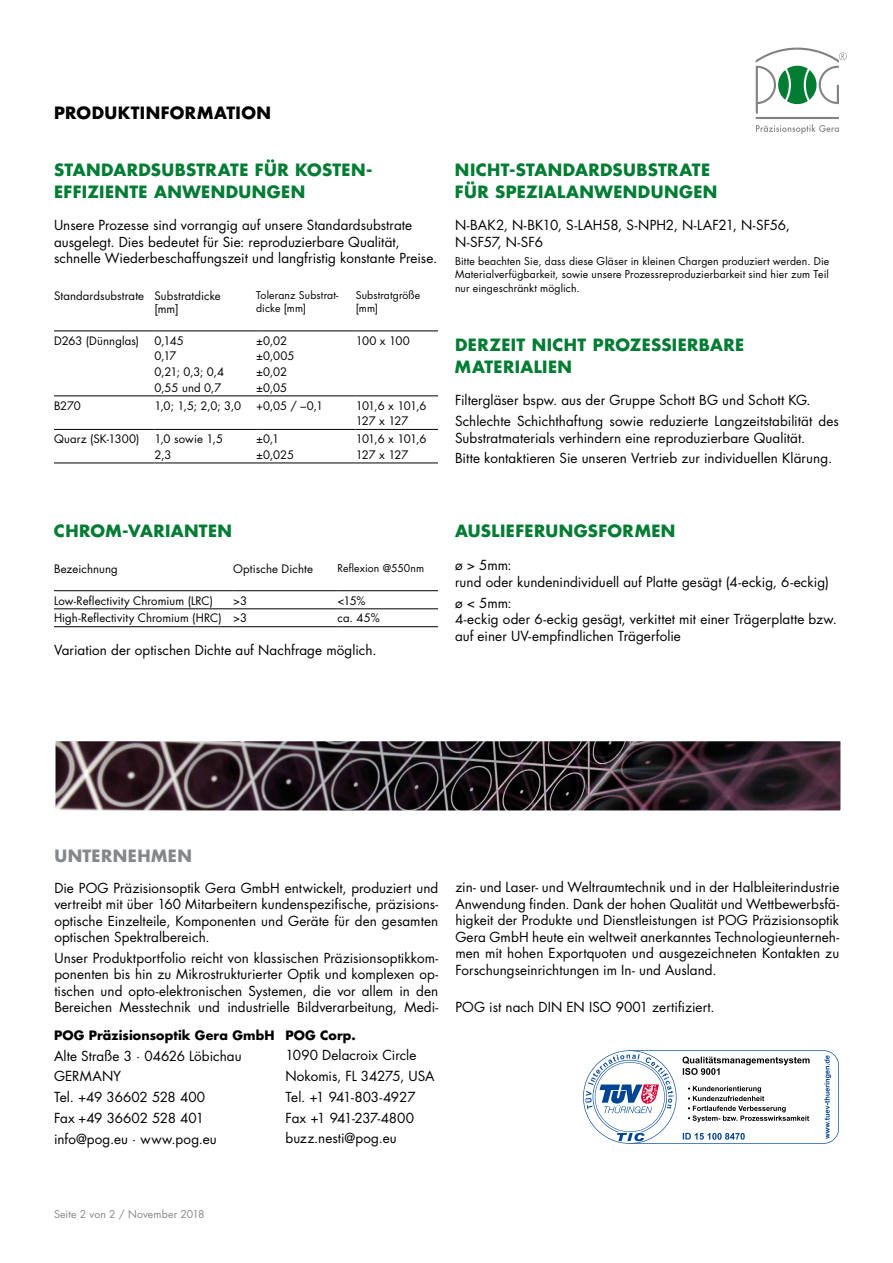
<style>
.page{position:relative;width:893px;height:1263px;background:#fff}
.page>*{position:absolute;margin:0;border:0;box-sizing:border-box;transform-origin:0 0}
.t1{font:700 16.5px/22.2px "Futura Std";letter-spacing:.025em;color:#007c33}
.t2{font:700 16.5px "Futura Std";letter-spacing:.03em;color:#000}
.t3{font:700 16.5px "Futura Std";letter-spacing:.03em;color:#84888a}
.t4{font:13.5px/16.5px "Futura Std";letter-spacing:.005em;color:#000}
.t5{font:700 12.6px "Futura Std";color:#000}
.t6{font:11.4px/15.6px "Futura Std";letter-spacing:.005em;color:#000}
.t7{font:11.4px/15.6px "Futura Std";letter-spacing:-.065em;color:#000}
.t8{font:10.5px/13.5px "Futura Std";letter-spacing:.01em;color:#000}
.t9{font:10.5px "Futura Std";letter-spacing:.01em;color:#84888a}
</style>
<div class="page">
<hr style="left:54px;top:396px;width:100px;height:1px;background:#000">
<hr style="left:154px;top:396px;width:102px;height:1px;background:#000">
<hr style="left:256px;top:396px;width:100px;height:1px;background:#000">
<hr style="left:356px;top:396px;width:82px;height:1px;background:#000">
<hr style="left:54px;top:429px;width:100px;height:1px;background:#000">
<hr style="left:154px;top:429px;width:102px;height:1px;background:#000">
<hr style="left:256px;top:429px;width:100px;height:1px;background:#000">
<hr style="left:356px;top:429px;width:82px;height:1px;background:#000">
<hr style="left:54px;top:463px;width:100px;height:1px;background:#000">
<hr style="left:154px;top:463px;width:102px;height:1px;background:#000">
<hr style="left:256px;top:463px;width:100px;height:1px;background:#000">
<hr style="left:356px;top:463px;width:82px;height:1px;background:#000">
<hr style="left:54px;top:331px;width:100px;height:1px;background:#000">
<hr style="left:154px;top:331px;width:102px;height:1px;background:#000">
<hr style="left:256px;top:331px;width:100px;height:1px;background:#000">
<hr style="left:356px;top:331px;width:82px;height:1px;background:#000">
<hr style="left:54px;top:608px;width:179px;height:1px;background:#000">
<hr style="left:233px;top:608px;width:105px;height:1px;background:#000">
<hr style="left:338px;top:608px;width:100px;height:1px;background:#000">
<hr style="left:54px;top:626px;width:179px;height:1px;background:#000">
<hr style="left:233px;top:626px;width:105px;height:1px;background:#000">
<hr style="left:338px;top:626px;width:100px;height:1px;background:#000">
<hr style="left:54px;top:590px;width:179px;height:1px;background:#000">
<hr style="left:233px;top:590px;width:105px;height:1px;background:#000">
<hr style="left:338px;top:590px;width:100px;height:1px;background:#000">
<svg style="left:55px;top:741px;width:786px;height:70px;background:#3e3238"></svg>
<svg style="left:583px;top:1050px;width:256px;height:94px"></svg>
<svg style="left:756px;top:48px;width:91px;height:86px"></svg>
<p class="t2" style="left:54px;top:102px;width:218px">PRODUKTINFORMATION</p>
<p class="t1" style="left:54px;top:158px;width:320px">STANDARDSUBSTRATE FÜR KOSTEN-<br>EFFIZIENTE ANWENDUNGEN</p>
<p class="t4" style="left:54px;top:217px;width:385px">Unsere Prozesse sind vorrangig auf unsere Standardsubstrate ausgelegt. Dies bedeutet für Sie: reproduzierbare Qualität, schnelle Wiederbeschaffungszeit und langfristig konstante Preise.</p>
<p class="t6" style="left:154px;top:289px;width:68px;line-height:13.5px;text-indent:-100px">Standardsubstrate Substratdicke [mm]</p>
<p class="t8" style="left:256px;top:288px;width:84px">Toleranz Substrat&shy;dicke [mm]</p>
<p class="t8" style="left:356px;top:288px;width:66px">Substratgröße [mm]</p>
<p class="t6" style="left:54px;top:333px;width:87px">D263 (Dünnglas)</p>
<p class="t6" style="left:154px;top:333px;width:71px">0,145<br>0,17<br>0,21; 0,3; 0,4<br>0,55 und 0,7</p>
<p class="t6" style="left:256px;top:333px;width:40px">±0,02 ±0,005 ±0,02 ±0,05</p>
<p class="t6" style="left:356px;top:333px;width:56px">100 x 100</p>
<p class="t6" style="left:54px;top:398px;width:28px">B270</p>
<p class="t6" style="left:154px;top:398px;width:88px">1,0; 1,5; 2,0; 3,0</p>
<p class="t6" style="left:256px;top:398px;width:68px">+0,05 / –0,1</p>
<p class="t7" style="left:356px;top:398px;width:72px">101,6 x 101,6<br>127 x 127</p>
<p class="t6" style="left:54px;top:431px;width:87px">Quarz (SK-1300)</p>
<p class="t6" style="left:154px;top:431px;width:70px">1,0 sowie 1,5<br>2,3</p>
<p class="t6" style="left:256px;top:431px;width:39px">±0,1 ±0,025</p>
<p class="t7" style="left:356px;top:431px;width:72px">101,6 x 101,6<br>127 x 127</p>
<p class="t1" style="left:455px;top:158px;width:264px">NICHT-STANDARDSUBSTRATE<br>FÜR SPEZIALANWENDUNGEN</p>
<p class="t4" style="left:455px;top:217px;width:336px">N-BAK2, N-BK10, S-LAH58, S-NPH2, N-LAF21, N-SF56,<br>N-SF57, N-SF6</p>
<p class="t8" style="left:455px;top:254px;width:376px;text-align:justify">Bitte beachten Sie, dass diese Gläser in kleinen Chargen produziert werden. Die Materialverfügbarkeit, sowie unsere Prozessreproduzierbarkeit sind hier zum Teil nur eingeschränkt möglich.</p>
<p class="t1" style="left:455px;top:334px;width:291px">DERZEIT NICHT PROZESSIERBARE<br>MATERIALIEN</p>
<p class="t4" style="left:455px;top:390px;width:385px;line-height:20.7px">Filtergläser bspw. aus der Gruppe Schott BG und Schott KG.<br>Schlechte Schichthaftung sowie reduzierte Langzeitstabilität des</p>
<p class="t4" style="left:455px;top:427px;width:379px;line-height:20.7px">Substratmaterials verhindern eine reproduzierbare Qualität.<br>Bitte kontaktieren Sie unseren Vertrieb zur individuellen Klärung.</p>
<p class="t1" style="left:54px;top:519px;width:180px">CHROM-VARIANTEN</p>
<p class="t6" style="left:54px;top:561px;width:65px">Bezeichnung</p>
<p class="t6" style="left:233px;top:561px;width:81px">Optische Dichte</p>
<p class="t8" style="left:338px;top:562px;width:88px">Reflexion @550nm</p>
<p class="t6" style="left:54px;top:593px;width:161px">Low-Reflectivity Chromium (LRC)</p>
<p class="t6" style="left:233px;top:593px;width:15px">&gt;3</p>
<p class="t6" style="left:338px;top:593px;width:30px">&lt;15%</p>
<p class="t6" style="left:54px;top:611px;width:195px">High-Reflectivity Chromium (HRC) &gt;3</p>
<p class="t6" style="left:338px;top:611px;width:44px">ca. 45%</p>
<p class="t4" style="left:54px;top:642px;width:324px">Variation der optischen Dichte auf Nachfrage möglich.</p>
<p class="t1" style="left:455px;top:519px;width:222px">AUSLIEFERUNGSFORMEN</p>
<p class="t4" style="left:455px;top:557px;width:375px">ø &gt; 5mm:<br>rund oder kundenindividuell auf Platte gesägt (4-eckig, 6-eckig)</p>
<p class="t4" style="left:455px;top:595px;width:384px">ø &lt; 5mm:<br>4-eckig oder 6-eckig gesägt, verkittet mit einer Trägerplatte bzw. auf einer UV-empfindlichen Trägerfolie</p>
<p class="t3" style="left:54px;top:844px;width:139px">UNTERNEHMEN</p>
<p class="t4" style="left:54px;top:879px;width:385px;text-align:justify">Die POG Präzisionsoptik Gera GmbH entwickelt, produziert und vertreibt mit über 160 Mitarbeitern kundenspezifische, präzisions&shy;optische Einzelteile, Komponenten und Geräte für den gesamten optischen Spektralbereich.</p>
<p class="t4" style="left:54px;top:950px;width:385px;text-align:justify">Unser Produktportfolio reicht von klassischen Präzisionsoptikkom&shy;ponenten bis hin zu Mikrostrukturierter Optik und komplexen op&shy;tischen und opto-elektronischen Systemen, die vor allem in den Bereichen Messtechnik und industrielle Bildverarbeitung, Medi-</p>
<p class="t5" style="left:54px;top:1027px;width:11px">POG</p>
<p class="t5" style="left:89px;top:1027px;width:186px">PRÄZISIONSOPTIK GERA GMBH</p>
<p class="t4" style="left:54px;top:1045px;width:189px;line-height:20.7px">Alte Straße 3 · 04626 Löbichau<br>GERMANY<br>Tel. +49 36602 528 400<br>Fax +49 36602 528 401 info@pog.eu · www.pog.eu</p>
<p class="t5" style="left:285px;top:1026px;width:11px">POG</p>
<p class="t5" style="left:320px;top:1026px;width:37px">CORP.</p>
<p class="t4" style="left:285px;top:1045px;width:151px;line-height:20.7px">1090 Delacroix Circle<br>Nokomis, FL 34275, USA<br>Tel. +1 941-803-4927<br>Fax +1 941-237-4800 buzz.nesti@pog.eu</p>
<p class="t4" style="left:455px;top:879px;width:385px;text-align:justify">zin- und Laser- und Weltraumtechnik und in der Halbleiterindustrie Anwendung finden. Dank der hohen Qualität und Wettbewerbsfä&shy;higkeit der Produkte und Dienstleistungen ist POG Präzisionsoptik Gera GmbH heute ein weltweit anerkanntes Technologieunterneh&shy;men mit hohen Exportquoten und ausgezeichneten Kontakten zu Forschungseinrichtungen im In- und Ausland.</p>
<p class="t4" style="left:455px;top:999px;width:261px">POG ist nach DIN EN ISO 9001 zertifiziert.</p>
<p class="t9" style="left:54px;top:1207px;width:152px">Seite 2 von 2 / November 2018</p>
</div>
